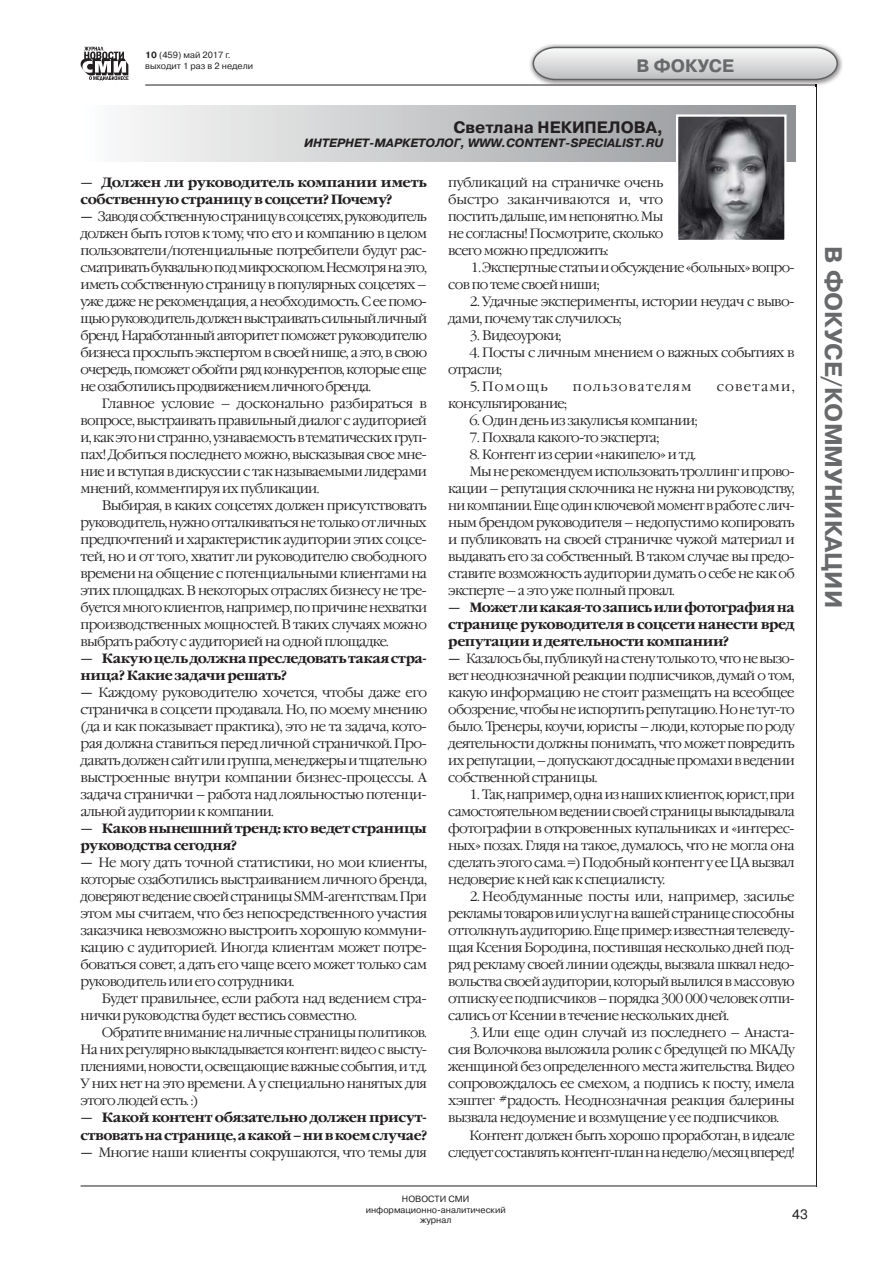
<style>
.page{position:relative;width:893px;height:1263px;background:#fff}
.page>*{position:absolute;margin:0;border:0;box-sizing:border-box;transform-origin:0 0}
.t1{font:700 24px "Pragmatica C";color:#67696b}
.t2{font:700 18px "Pragmatica C";color:#67696b}
.t3{font:700 16.5px "Pragmatica C";color:#231f20}
.t4{font:300 13.5px/17px "Garamond C";letter-spacing:-.05em;color:#231f20;text-align:justify}
.t5{font:700 13.5px/17px "Garamond C";letter-spacing:-.025em;color:#231f20}
.t6{font:300 13.5px "Garamond C";letter-spacing:.09em;color:#231f20}
.t7{font:13.5px "Pragmatica C";color:#231f20}
.t8{font:italic 700 12px "Pragmatica C";color:#231f20}
.t9{font:9px/10.8px "Pragmatica C";color:#231f20;text-align:center}
.s1{font-weight:700}
</style>
<div class="page">
<hr style="left:81px;top:1186px;width:735px;height:1px;background:#231f20">
<hr style="left:816px;top:85px;width:1px;height:1101px;background:#231f20">
<img style="left:529px;top:44px;width:314px;height:41px">
<svg style="left:532px;top:46px;width:307px;height:40px;background:#cccdce"></svg>
<hr style="left:145px;top:85px;width:672px;height:1px;background:#231f20">
<svg style="left:80px;top:47px;width:49px;height:34px"></svg>
<div style="left:81px;top:106px;width:714px;height:55px;background:linear-gradient(to right,#fcfdfd,#8f9195)"></div>
<img style="left:679px;top:117px;width:104px;height:122px">
<div style="left:676px;top:114px;width:110px;height:128px;border:2px solid #fff"></div>
<p class="t9" style="left:145px;top:50px;width:109px;text-align:left"><span class="s1">10</span> (459) май 2017 г. выходит 1 раз в 2 недели</p>
<h2 class="t2" style="left:636px;top:56px;width:99px">В ФОКУСЕ</h2>
<p class="t3" style="left:453px;top:119px;width:211px">Светлана НЕКИПЕЛОВА,</p>
<p class="t8" style="left:304px;top:139px;width:361px">ИНТЕРНЕТ-МАРКЕТОЛОГ, WWW.CONTENT-SPECIALIST.RU</p>
<p class="t5" style="left:81px;top:174px;width:348px">— Должен ли руководитель компании иметь собственную страницу в соцсети? Почему?</p>
<p class="t4" style="left:81px;top:209px;width:348px"><span class="s1">—</span> Заводя собственную страницу в соцсетях, руководитель должен быть готов к тому, что его и компанию в целом пользователи/потенциальные потребители будут рас&shy;сматривать буквально под микроскопом. Несмотря на это, иметь собственную страницу в популярных соцсетях – уже даже не рекомендация, а необходимость. С ее помо&shy;щью руководитель должен выстраивать сильный личный бренд. Наработанный авторитет поможет руководителю бизнеса прослыть экспертом в своей нише, а это, в свою очередь, поможет обойти ряд конкурентов, которые еще не озаботились продвижением личного бренда.</p>
<p class="t4" style="left:81px;top:396px;width:348px;text-indent:21px">Главное условие – досконально разбираться в вопросе, выстраивать правильный диалог с аудиторией и, как это ни странно, узнаваемость в тематических груп&shy;пах! Добиться последнего можно, высказывая свое мне&shy;ние и вступая в дискуссии с так называемыми лидерами мнений, комментируя их публикации.</p>
<p class="t4" style="left:81px;top:498px;width:348px;text-indent:21px">Выбирая, в каких соцсетях должен присутствовать руководитель, нужно отталкиваться не только от личных предпочтений и характеристик аудитории этих соцсе&shy;тей, но и от того, хватит ли руководителю свободного времени на общение с потенциальными клиентами на этих площадках. В некоторых отраслях бизнесу не тре&shy;буется много клиентов, например, по причине нехватки производственных мощностей. В таких случаях можно выбрать работу с аудиторией на одной площадке.</p>
<p class="t5" style="left:81px;top:651px;width:348px">— Какую цель должна преследовать такая стра&shy;ница? Какие задачи решать?</p>
<p class="t4" style="left:81px;top:685px;width:348px"><span class="s1">—</span> Каждому руководителю хочется, чтобы даже его страничка в соцсети продавала. Но, по моему мнению (да и как показывает практика), это не та задача, кото&shy;рая должна ставиться перед личной страничкой. Про&shy;давать должен сайт или группа, менеджеры и тщательно выстроенные внутри компании бизнес-процессы. А задача странички – работа над лояльностью потенци&shy;альной аудитории к компании.</p>
<p class="t5" style="left:81px;top:821px;width:348px">— Каков нынешний тренд: кто ведет страницы руководства сегодня?</p>
<p class="t4" style="left:81px;top:855px;width:348px"><span class="s1">—</span> Не могу дать точной статистики, но мои клиенты, которые озаботились выстраиванием личного бренда, доверяют ведение своей страницы SMM-агентствам. При этом мы считаем, что без непосредственного участия заказчика невозможно выстроить хорошую коммуни&shy;кацию с аудиторией. Иногда клиентам может потре&shy;боваться совет, а дать его чаще всего может только сам руководитель или его сотрудники.</p>
<p class="t4" style="left:81px;top:991px;width:348px;text-indent:21px">Будет правильнее, если работа над ведением стра&shy;нички руководства будет вестись совместно.</p>
<p class="t4" style="left:81px;top:1025px;width:348px;text-indent:21px">Обратите внимание на личные страницы политиков.<br>На них регулярно выкладывается контент: видео с высту&shy;плениями, новости, освещающие важные события, и т.д.<br>У них нет на это времени. А у специально нанятых для этого людей есть. :)</p>
<p class="t5" style="left:81px;top:1110px;width:348px">— Какой контент обязательно должен присут&shy;ствовать на странице, а какой – ни в коем случае?</p>
<p class="t4" style="left:81px;top:1145px;width:348px"><span class="s1">—</span> Многие наши клиенты сокрушаются, что темы для</p>
<p class="t4" style="left:448px;top:175px;width:217px">публикаций на страничке очень быстро заканчиваются и, что постить дальше, им непонятно. Мы не согласны! Посмотрите, сколько всего можно предложить:</p>
<p class="t4" style="left:448px;top:260px;width:348px;text-indent:23px">1. Экспертные статьи и обсуждение «больных» вопро&shy;сов по теме своей ниши;</p>
<p class="t4" style="left:448px;top:294px;width:348px;text-indent:21px">2. Удачные эксперименты, истории неудач с выво&shy;дами, почему так случилось;</p>
<p class="t4" style="left:469px;top:328px;width:93px">3. Видеоуроки;</p>
<p class="t4" style="left:448px;top:345px;width:348px;text-indent:21px">4. Посты с личным мнением о важных событиях в отрасли;</p>
<p class="t4" style="left:469px;top:379px;width:80px">5. Помощь</p>
<p class="t6" style="left:573px;top:381px;width:120px">пользователям</p>
<p class="t6" style="left:717px;top:381px;width:80px">советами,</p>
<p class="t4" style="left:448px;top:396px;width:120px">консультирование;</p>
<p class="t4" style="left:469px;top:413px;width:230px">6. Один день из закулисья компании;</p>
<p class="t4" style="left:469px;top:430px;width:191px">7. Похвала какого-то эксперта;</p>
<p class="t4" style="left:469px;top:447px;width:228px">8. Контент из серии «накипело» и т.д.</p>
<p class="t4" style="left:469px;top:464px;width:327px">Мы не рекомендуем использовать троллинг и прово-</p>
<p class="t4" style="left:448px;top:481px;width:348px">кации – репутация склочника не нужна ни руководству,</p>
<p class="t4" style="left:448px;top:498px;width:348px">ни компании. Еще один ключевой момент в работе с лич-</p>
<p class="t4" style="left:448px;top:515px;width:348px">ным брендом руководителя – недопустимо копировать</p>
<p class="t4" style="left:448px;top:532px;width:348px">и публиковать на своей страничке чужой материал и</p>
<p class="t4" style="left:448px;top:549px;width:348px">выдавать его за собственный. В таком случае вы предо-</p>
<p class="t4" style="left:448px;top:566px;width:348px">ставите возможность аудитории думать о себе не как об</p>
<p class="t4" style="left:448px;top:583px;width:228px">эксперте – а это уже полный провал.</p>
<p class="t5" style="left:448px;top:600px;width:348px;text-align:justify">— Может ли какая-то запись или фотография на странице руководителя в соцсети нанести вред репутации и деятельности компании?</p>
<p class="t4" style="left:448px;top:651px;width:348px"><span class="s1">—</span> Казалось бы, публикуй на стену только то, что не вызо&shy;вет неоднозначной реакции подписчиков, думай о том, какую информацию не стоит размещать на всеобщее обозрение, чтобы не испортить репутацию. Но не тут-то было. Тренеры, коучи, юристы – люди, которые по роду деятельности должны понимать, что может повредить их репутации, – допускают досадные промахи в ведении собственной страницы.</p>
<p class="t4" style="left:448px;top:787px;width:348px;text-indent:21px">1. Так, например, одна из наших клиенток, юрист, при самостоятельном ведении своей страницы выкладывала фотографии в откровенных купальниках и «интерес&shy;ных» позах. Глядя на такое, думалось, что не могла она сделать этого сама. =) Подобный контент у ее ЦА вызвал недоверие к ней как к специалисту.</p>
<p class="t4" style="left:448px;top:889px;width:348px;text-indent:21px">2. Необдуманные посты или, например, засилье рекламы товаров или услуг на вашей странице способны оттолкнуть аудиторию. Еще пример: известная телеведу&shy;щая Ксения Бородина, постившая несколько дней под&shy;ряд рекламу своей линии одежды, вызвала шквал недо&shy;вольства своей аудитории, который вылился в массовую отписку ее подписчиков – порядка 300 000 человек отпи&shy;сались от Ксении в течение нескольких дней.</p>
<p class="t4" style="left:448px;top:1025px;width:348px;text-indent:21px">3. Или еще один случай из последнего – Анаста&shy;сия Волочкова выложила ролик с бредущей по МКАДу женщиной без определенного места жительства. Видео сопровождалось ее смехом, а подпись к посту, имела хэштег #радость. Неоднозначная реакция балерины вызвала недоумение и возмущение у ее подписчиков.</p>
<p class="t4" style="left:448px;top:1127px;width:348px;text-align:right">Контент должен быть хорошо проработан, в идеале следует составлять контент-план на неделю/месяц вперед!</p>
<h1 class="t1" style="left:846px;top:246px;width:363px;rotate:90deg">В ФОКУСЕ/КОММУНИКАЦИИ</h1>
<p class="t9" style="left:366px;top:1193px;width:141px">НОВОСТИ СМИ информационно-аналитический журнал</p>
<p class="t7" style="left:792px;top:1207px;width:17px">43</p>
</div>
